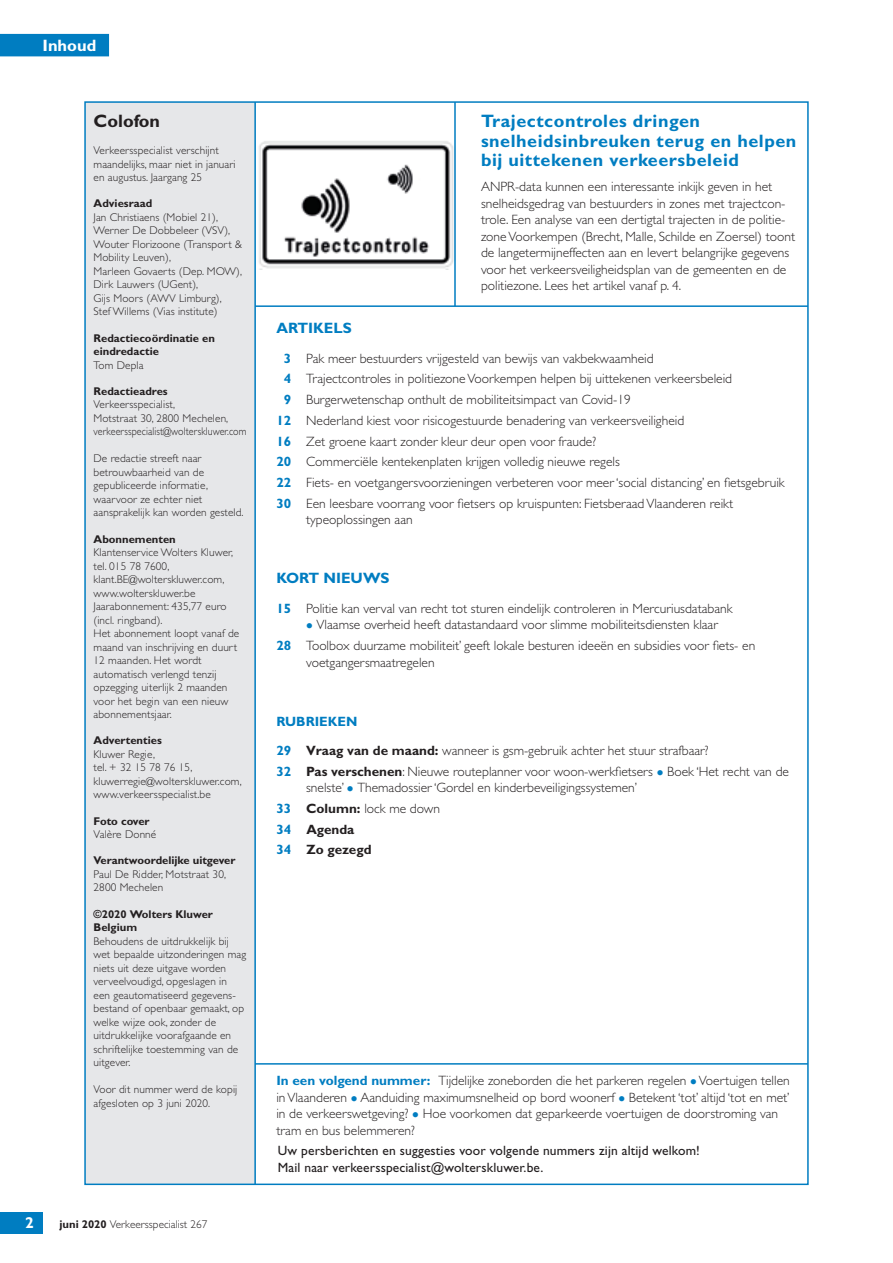
<style>
.page{position:relative;width:893px;height:1263px;background:#fff}
.page>*{position:absolute;margin:0;border:0;box-sizing:border-box;transform-origin:0 0}
.t1{font:700 18px/19.5px "Gill Sans Std";letter-spacing:.03em;color:#007dc1}
.t2{font:700 18px "Gill Sans Std";color:#231f20}
.t3{font:700 16.5px "Gill Sans Std";color:#fff}
.t4{font:700 15.75px "Gill Sans Std";color:#fff}
.t5{font:700 15px "Gill Sans Std";color:#007dc1}
.t6{font:300 13.5px/16.5px "Gill Sans Std";color:#231f20}
.t7{font:13.5px/16.5px "Gill Sans Std";letter-spacing:.01em;color:#231f20}
.t8{font:700 13.5px/20.7px "Gill Sans Std";color:#231f20}
.t9{font:300 11.25px/13.5px "Gill Sans Std";letter-spacing:.01em;color:#231f20}
.t10{font:700 11.25px/13.5px "Gill Sans Std";color:#231f20}
.s1{font-weight:700}
.s2{font-weight:700;color:#007dc1}
.s3{color:#007dc1}
.s4{font-weight:300}
</style>
<div class="page">
<div style="left:0;top:1212px;width:43px;height:21px;background:#007dc1"></div>
<div style="left:0;top:34px;width:109px;height:22px;background:#007dc1"></div>
<img style="left:259px;top:141px;width:195px;height:129px">
<div style="left:85px;top:102px;width:170px;height:1082px;background:#e6e7e9"></div>
<hr style="left:254px;top:102px;width:2px;height:1082px;background:#007dc1">
<hr style="left:454px;top:102px;width:2px;height:204px;background:#007dc1">
<hr style="left:255px;top:305px;width:553px;height:2px;background:#007dc1">
<hr style="left:255px;top:1063px;width:553px;height:1px;background:#007dc1">
<p class="t3" style="left:43px;top:36px;width:55px">Inhoud</p>
<h1 class="t2" style="left:94px;top:110px;width:68px">Colofon</h1>
<p class="t9" style="left:94px;top:144px;width:144px">Verkeersspecialist verschijnt maandelijks, maar niet in januari en augustus. Jaargang 25</p>
<p class="t10" style="left:94px;top:197px;width:60px">Adviesraad</p>
<p class="t9" style="left:94px;top:210px;width:150px">Jan Christiaens (Mobiel 21),<br>Werner De Dobbeleer (VSV),<br>Wouter Florizoone (Transport &amp;<br>Mobility Leuven),<br>Marleen Govaerts (Dep. MOW),<br>Dirk Lauwers (UGent),<br>Gijs Moors (AWV Limburg),<br>Stef Willems (Vias institute)</p>
<p class="t10" style="left:94px;top:331px;width:123px">Redactiecoördinatie en eindredactie</p>
<p class="t9" style="left:94px;top:358px;width:52px">Tom Depla</p>
<p class="t10" style="left:94px;top:384px;width:76px">Redactieadres</p>
<p class="t9" style="left:94px;top:398px;width:155px">Verkeersspecialist,<br>Motstraat 30, 2800 Mechelen, verkeersspecialist@wolterskluwer.com</p>
<p class="t9" style="left:94px;top:452px;width:152px">De redactie streeft naar betrouwbaarheid van de gepubliceerde informatie, waarvoor ze echter niet aansprakelijk kan worden gesteld.</p>
<p class="t10" style="left:94px;top:532px;width:84px">Abonnementen</p>
<p class="t9" style="left:94px;top:546px;width:147px">Klantenservice Wolters Kluwer, tel. 015 78 7600, klant.BE@wolterskluwer.com, www.wolterskluwer.be<br>Jaarabonnement: 435,77 euro (incl. ringband).<br>Het abonnement loopt vanaf de maand van inschrijving en duurt<br>12 maanden. Het wordt automatisch verlengd tenzij opzegging uiterlijk 2 maanden voor het begin van een nieuw abonnementsjaar.</p>
<p class="t10" style="left:94px;top:734px;width:70px">Advertenties</p>
<p class="t9" style="left:94px;top:747px;width:150px">Kluwer Regie,<br>tel. + 32 15 78 76 15, kluwerregie@wolterskluwer.com, www.verkeersspecialist.be</p>
<p class="t10" style="left:94px;top:814px;width:58px">Foto cover</p>
<p class="t9" style="left:94px;top:828px;width:64px">Valère Donné</p>
<p class="t10" style="left:94px;top:854px;width:143px">Verantwoordelijke uitgever</p>
<p class="t9" style="left:94px;top:867px;width:134px">Paul De Ridder, Motstraat 30,<br>2800 Mechelen</p>
<p class="t10" style="left:94px;top:907px;width:121px">©2020 Wolters Kluwer<br>Belgium</p>
<p class="t9" style="left:94px;top:934px;width:154px">Behoudens de uitdrukkelijk bij wet bepaalde uitzonderingen mag niets uit deze uitgave worden verveelvoudigd, opgeslagen in een geautomatiseerd gegevens&shy;bestand of openbaar gemaakt, op welke wijze ook, zonder de uitdrukkelijke voorafgaande en schriftelijke toestemming van de uitgever.</p>
<p class="t9" style="left:94px;top:1083px;width:145px">Voor dit nummer werd de kopij afgesloten op 3 juni 2020.</p>
<p class="t4" style="left:25px;top:1213px;width:10px">2</p>
<p class="t9" style="left:60px;top:1218px;width:149px"><span class="s1">juni 2020</span> Verkeersspecialist 267</p>
<h1 class="t1" style="left:481px;top:111px;width:317px">Trajectcontroles dringen snelheidsinbreuken terug en helpen bij uittekenen verkeersbeleid</h1>
<p class="t6" style="left:481px;top:178px;width:316px">ANPR-data kunnen een interessante inkijk geven in het snelheidsgedrag van bestuurders in zones met trajectcon&shy;trole. Een analyse van een dertigtal trajecten in de politie&shy;zone Voorkempen (Brecht, Malle, Schilde en Zoersel) toont de langetermijneffecten aan en levert belangrijke gegevens voor het verkeersveiligheidsplan van de gemeenten en de politiezone. Lees het artikel vanaf p. 4.</p>
<p class="t5" style="left:276px;top:319px;width:77px">ARTIKELS</p>
<p class="t6" style="left:284px;top:350px;width:371px"><span class="s2">3</span> Pak meer bestuurders vrijgesteld van bewijs van vakbekwaamheid</p>
<p class="t6" style="left:284px;top:371px;width:450px"><span class="s2">4</span> Trajectcontroles in politiezone Voorkempen helpen bij uittekenen verkeersbeleid</p>
<p class="t6" style="left:284px;top:392px;width:348px"><span class="s2">9</span> Burgerwetenschap onthult de mobiliteitsimpact van Covid-19</p>
<p class="t6" style="left:276px;top:412px;width:409px"><span class="s2">12</span> Nederland kiest voor risicogestuurde benadering van verkeersveiligheid</p>
<p class="t6" style="left:276px;top:433px;width:321px"><span class="s2">16</span> Zet groene kaart zonder kleur deur open voor fraude?</p>
<p class="t6" style="left:276px;top:454px;width:345px"><span class="s2">20</span> Commerciële kentekenplaten krijgen volledig nieuwe regels</p>
<p class="t6" style="left:276px;top:475px;width:510px"><span class="s2">22</span> Fiets- en voetgangersvoorzieningen verbeteren voor meer ‘social distancing’ en fietsgebruik</p>
<p class="t6" style="left:276px;top:495px;width:458px"><span class="s2">30</span> Een leesbare voorrang voor fietsers op kruispunten: Fietsberaad Vlaanderen reikt</p>
<p class="t6" style="left:306px;top:512px;width:108px">typeoplossingen aan</p>
<p class="t5" style="left:276px;top:569px;width:115px">KORT NIEUWS</p>
<p class="t6" style="left:276px;top:600px;width:458px"><span class="s2">15</span> Politie kan verval van recht tot sturen eindelijk controleren in Mercuriusdatabank</p>
<p class="t6" style="left:276px;top:614px;width:480px;line-height:20.7px;text-align:center"><span class="s3">●</span> Vlaamse overheid heeft datastandaard voor slimme mobiliteitsdiensten klaar<br><span class="s2">28</span> Toolbox duurzame mobiliteit’ geeft lokale besturen ideeën en subsidies voor fiets- en</p>
<p class="t6" style="left:306px;top:654px;width:130px">voetgangersmaatregelen</p>
<p class="t6" style="left:276px;top:706px;width:434px;line-height:29.2px"><span class="s2">RUBRIEKEN<br>29</span> <span class="s1">Vraag van de maand:</span> wanneer is gsm-gebruik achter het stuur strafbaar?</p>
<p class="t6" style="left:306px;top:763px;width:484px;text-indent:-30px"><span class="s2">32</span> <span class="s1">Pas verschenen</span>: Nieuwe routeplanner voor woon-werkfietsers <span class="s3">●</span> Boek ‘Het recht van de snelste’ <span class="s3">●</span> Themadossier ‘Gordel en kinderbeveiligingssystemen’</p>
<p class="t8" style="left:276px;top:798px;width:165px"><span class="s3">33</span> Column: <span class="s4">lock me down<br></span><span class="s3">34</span> Agenda<br><span class="s3">34</span> Zo gezegd</p>
<p class="t6" style="left:276px;top:1072px;width:515px"><span class="s2">In een volgend nummer:</span> Tijdelijke zoneborden die het parkeren regelen <span class="s3">●</span> Voertuigen tellen in Vlaanderen <span class="s3">●</span> Aanduiding maximumsnelheid op bord woonerf <span class="s3">●</span> Betekent ‘tot’ altijd ‘tot en met’ in de verkeerswetgeving? <span class="s3">●</span> Hoe voorkomen dat geparkeerde voertuigen de doorstroming van tram en bus belemmeren?</p>
<p class="t7" style="left:278px;top:1142px;width:423px">Uw persberichten en suggesties voor volgende nummers zijn altijd welkom!<br>Mail naar verkeersspecialist@wolterskluwer.be.</p>
</div>
